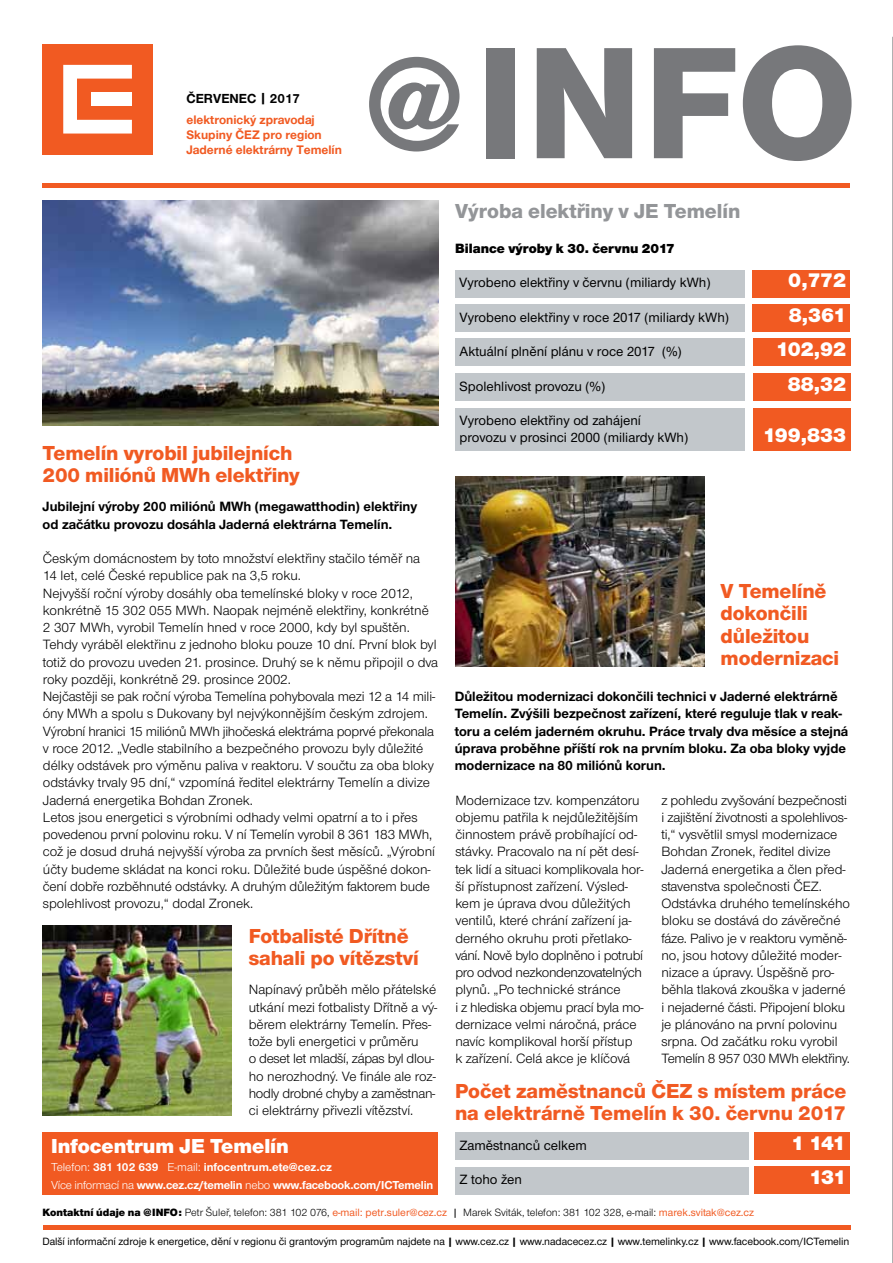
<style>
.page{position:relative;width:893px;height:1263px;background:#fff}
.page>*{position:absolute;margin:0;border:0;box-sizing:border-box;transform-origin:0 0}
.t1{font:800 165px "Nimbus CEZCE";color:#77787b}
.titulek_16{font:800 21px/22.5px "Nimbus CEZOT";letter-spacing:-.005em;color:#f15a22}
._00_text{font:900 21px "Nimbus CEZOT";color:#fff}
.titulek_16-2{font:800 21px "Nimbus CEZOT";color:#939598}
.ramecek_text{font:900 21px "Nimbus CEZOT";color:#fff}
._00_text-2{font:13.95px/17.2px "Nimbus CEZOT";color:#000}
._00_text-3{font:700 13.95px/17.2px "Nimbus CEZOT";color:#000}
._00_text-4{font:500 13.95px "Nimbus CEZOT";color:#000}
._00_text-5{font:900 13.95px "Nimbus CEZOT";color:#000}
.t2{font:700 13.5px "Nimbus CEZ";color:#000}
.t3{font:700 12.75px/15.3px "Nimbus CEZ";color:#f15a22}
.ramecek_text-2{font:700 12px "Nimbus CEZOT";letter-spacing:-.015em;color:#fff}
.tiráž{font:500 10.95px "Nimbus CEZOT";letter-spacing:-.005em;color:#000}
.tiráž-2{font:10.95px "Nimbus CEZOT";color:#000}
.s1{font-size:135px}
.s2{font-weight:400}
.s3{font-weight:900}
.s4{font-weight:500;color:#f15a22}
.s5{font-family:"Nimbus CEZ";font-weight:500}
.s6{font-family:"Nimbus CEZ";font-weight:700}
</style>
<div class="page">
<hr style="left:892px;top:37px;width:1px;height:1226px;background:#636466">
<div style="left:42px;top:44px;width:111px;height:110px;background:#f15a22"></div>
<svg style="left:63px;top:65px;width:69px;height:69px"></svg>
<div style="left:91px;top:92px;width:40px;height:14px;background:#fff"></div>
<hr style="left:43px;top:1225px;width:807px;height:4px;background:#f15a22">
<img style="left:43px;top:201px;width:395px;height:224px">
<div style="left:455px;top:270px;width:289px;height:27px;background:#c2c7cb"></div>
<div style="left:455px;top:373px;width:289px;height:28px;background:#c2c7cb"></div>
<div style="left:455px;top:408px;width:289px;height:42px;background:#c2c7cb"></div>
<div style="left:752px;top:270px;width:98px;height:27px;background:#f15a22"></div>
<div style="left:753px;top:373px;width:97px;height:28px;background:#f15a22"></div>
<div style="left:753px;top:408px;width:97px;height:42px;background:#f15a22"></div>
<div style="left:455px;top:304px;width:289px;height:28px;background:#c2c7cb"></div>
<div style="left:752px;top:304px;width:98px;height:28px;background:#f15a22"></div>
<div style="left:455px;top:338px;width:289px;height:28px;background:#c2c7cb"></div>
<div style="left:753px;top:338px;width:97px;height:28px;background:#f15a22"></div>
<hr style="left:43px;top:184px;width:807px;height:4px;background:#f15a22">
<img style="left:455px;top:477px;width:250px;height:190px">
<div style="left:455px;top:1132px;width:294px;height:28px;background:#c2c7cb"></div>
<div style="left:754px;top:1132px;width:96px;height:28px;background:#f15a22"></div>
<div style="left:455px;top:1167px;width:294px;height:27px;background:#c2c7cb"></div>
<div style="left:755px;top:1167px;width:95px;height:27px;background:#f15a22"></div>
<img style="left:43px;top:925px;width:189px;height:190px">
<div style="left:43px;top:1132px;width:395px;height:62px;background:#f15a22"></div>
<p class="t2" style="left:186px;top:90px;width:115px">ČERVENEC | 2017</p>
<p class="t3" style="left:186px;top:112px;width:157px">elektronický zpravodaj<br>Skupiny ČEZ pro region<br>Jaderné elektrárny Temelín</p>
<p class="titulek_16" style="left:43px;top:441px;width:259px">Temelín vyrobil jubilejních<br>200 miliónů MWh elektřiny</p>
<p class="t1" style="left:365px;top:8px;width:494px"><span class="s1">@</span>INFO</p>
<p class="titulek_16-2" style="left:455px;top:199px;width:287px">Výroba elektřiny v JE Temelín</p>
<p class="_00_text-5" style="left:455px;top:240px;width:221px">Bilance výroby k 30. červnu 2017</p>
<p class="_00_text-4" style="left:459px;top:274px;width:253px">Vyrobeno elektřiny v červnu (miliardy kWh)</p>
<p class="_00_text" style="left:788px;top:268px;width:59px">0,772</p>
<p class="_00_text-4" style="left:459px;top:309px;width:271px">Vyrobeno elektřiny v roce 2017 (miliardy kWh)</p>
<p class="_00_text" style="left:789px;top:302px;width:59px">8,361</p>
<p class="_00_text-4" style="left:460px;top:343px;width:224px">Aktuální plnění plánu v roce 2017 (%)</p>
<p class="_00_text" style="left:776px;top:337px;width:72px">102,92</p>
<p class="_00_text-4" style="left:460px;top:378px;width:147px">Spolehlivost provozu (%)</p>
<p class="_00_text-4" style="left:460px;top:412px;width:183px">Vyrobeno elektřiny od zahájení</p>
<p class="_00_text-4" style="left:460px;top:429px;width:230px">provozu v prosinci 2000 (miliardy kWh)</p>
<p class="_00_text" style="left:788px;top:371px;width:60px">88,32</p>
<p class="_00_text" style="left:763px;top:423px;width:85px">199,833</p>
<p class="_00_text-3" style="left:43px;top:498px;width:376px">Jubilejní výroby 200 miliónů MWh (megawatthodin) elektřiny od začátku provozu dosáhla Jaderná elektrárna Temelín.</p>
<p class="_00_text-2" style="left:43px;top:550px;width:379px">Českým domácnostem by toto množství elektřiny stačilo téměř na<br>14 let, celé České republice pak na 3,5 roku.</p>
<p class="_00_text-2" style="left:43px;top:584px;width:397px">Nejvyšší roční výroby dosáhly oba temelínské bloky v roce 2012, konkrétně 15 302 055 MWh. Naopak nejméně elektřiny, konkrétně 2 307 MWh, vyrobil Temelín hned v roce 2000, kdy byl spuštěn.<br>Tehdy vyráběl elektřinu z jednoho bloku pouze 10 dní. První blok byl totiž do provozu uveden 21. prosince. Druhý se k němu připojil o dva roky později, konkrétně 29. prosince 2002.</p>
<p class="_00_text-2" style="left:43px;top:688px;width:394px">Nejčastěji se pak roční výroba Temelína pohybovala mezi 12 a 14 mili&shy;óny MWh a spolu s Dukovany byl nejvýkonnějším českým zdrojem.</p>
<p class="_00_text-2" style="left:43px;top:722px;width:393px">Výrobní hranici 15 miliónů MWh jihočeská elektrárna poprvé překonala v roce 2012. „Vedle stabilního a bezpečného provozu byly důležité délky odstávek pro výměnu paliva v reaktoru. V součtu za oba bloky odstávky trvaly 95 dní,“ vzpomíná ředitel elektrárny Temelín a divize Jaderná energetika Bohdan Zronek.</p>
<p class="_00_text-2" style="left:43px;top:809px;width:394px">Letos jsou energetici s výrobními odhady velmi opatrní a to i přes povedenou první polovinu roku. V ní Temelín vyrobil 8 361 183 MWh, což je dosud druhá nejvyšší výroba za prvních šest měsíců. „Výrobní účty budeme skládat na konci roku. Důležité bude úspěšné dokon&shy;čení dobře rozběhnuté odstávky. A druhým důležitým faktorem bude spolehlivost provozu,“ dodal Zronek.</p>
<p class="titulek_16" style="left:249px;top:924px;width:171px">Fotbalisté Dřítně sahali po vítězství</p>
<p class="_00_text-2" style="left:249px;top:981px;width:190px">Napínavý průběh mělo přátelské utkání mezi fotbalisty Dřítně a vý&shy;běrem elektrárny Temelín. Přes&shy;tože byli energetici v průměru<br>o deset let mladší, zápas byl dlou-</p>
<p class="_00_text-2" style="left:249px;top:1067px;width:189px;text-align:justify">ho nerozhodný. Ve finále ale roz&shy;hodly drobné chyby a zaměstnan&shy;ci elektrárny přivezli vítězství.</p>
<p class="ramecek_text" style="left:51px;top:1133px;width:239px">Infocentrum JE Temelín</p>
<p class="ramecek_text-2" style="left:51px;top:1159px;width:282px"><span class="s2">Telefon:</span> 381 102 639 <span class="s2">E-mail:</span> infocentrum.ete@cez.cz</p>
<p class="ramecek_text-2" style="left:51px;top:1177px;width:384px"><span class="s2">Více informací na</span> www.cez.cz/temelin <span class="s2">nebo</span> www.facebook.com/ICTemelin</p>
<p class="titulek_16" style="left:721px;top:579px;width:120px">V Temelíně dokončili důležitou modernizaci</p>
<p class="_00_text-3" style="left:455px;top:688px;width:395px">Důležitou modernizaci dokončili technici v Jaderné elektrárně Temelín. Zvýšili bezpečnost zařízení, které reguluje tlak v reak&shy;toru a celém jaderném okruhu. Práce trvaly dva měsíce a stejná úprava proběhne příští rok na prvním bloku. Za oba bloky vyjde modernizace na 80 miliónů korun.</p>
<p class="_00_text-2" style="left:455px;top:791px;width:190px">Modernizace tzv. kompenzátoru objemu patřila k nejdůležitějším činnostem právě probíhající od&shy;stávky. Pracovalo na ní pět desí&shy;tek lidí a situaci komplikovala hor&shy;ší přístupnost zařízení. Výsled&shy;kem je úprava dvou důležitých ventilů, které chrání zařízení ja&shy;derného okruhu proti přetlako&shy;vání. Nově bylo doplněno i potrubí pro odvod nezkondenzovatelných plynů. „Po technické stránce<br>i z hlediska objemu prací byla mo&shy;dernizace velmi náročná, práce navíc komplikoval horší přístup<br>k zařízení. Celá akce je klíčová</p>
<p class="_00_text-2" style="left:661px;top:791px;width:187px">z pohledu zvyšování bezpečnosti i zajištění životnosti a spolehlivos&shy;ti,“ vysvětlil smysl modernizace Bohdan Zronek, ředitel divize Jaderná energetika a člen před&shy;stavenstva společnosti ČEZ.</p>
<p class="_00_text-2" style="left:661px;top:895px;width:190px">Odstávka druhého temelínského bloku se dostává do závěrečné fáze. Palivo je v reaktoru vyměně&shy;no, jsou hotovy důležité moder&shy;nizace a úpravy. Úspěšně pro&shy;běhla tlaková zkouška v jaderné i nejaderné části. Připojení bloku je plánováno na první polovinu srpna. Od začátku roku vyrobil<br>Temelín 8 957 030 MWh elektřiny.</p>
<p class="titulek_16" style="left:455px;top:1080px;width:393px">Počet zaměstnanců ČEZ s místem práce na elektrárně Temelín k 30. červnu 2017</p>
<p class="_00_text-4" style="left:459px;top:1137px;width:129px">Zaměstnanců celkem</p>
<p class="_00_text" style="left:791px;top:1130px;width:56px">1 141</p>
<p class="_00_text-4" style="left:459px;top:1171px;width:64px">Z toho žen</p>
<p class="_00_text" style="left:809px;top:1165px;width:38px">131</p>
<p class="tiráž-2" style="left:43px;top:1206px;width:713px"><span class="s3">Kontaktní údaje na @INFO:</span> Petr Šuleř, telefon: 381 102 076, <span class="s4">e-mail: petr.suler@cez.cz</span> <span class="s5">|</span> Marek Sviták, telefon: 381 102 328, e-mail: <span class="s4">marek.svitak@cez.cz</span></p>
<p class="tiráž" style="left:43px;top:1235px;width:808px">Další informační zdroje k energetice, dění v regionu či grantovým programům najdete na <span class="s6">|</span> www.cez.cz <span class="s6">|</span> www.nadacecez.cz <span class="s6">|</span> www.temelinky.cz <span class="s6">|</span> www.facebook.com/ICTemelin</p>
</div>
